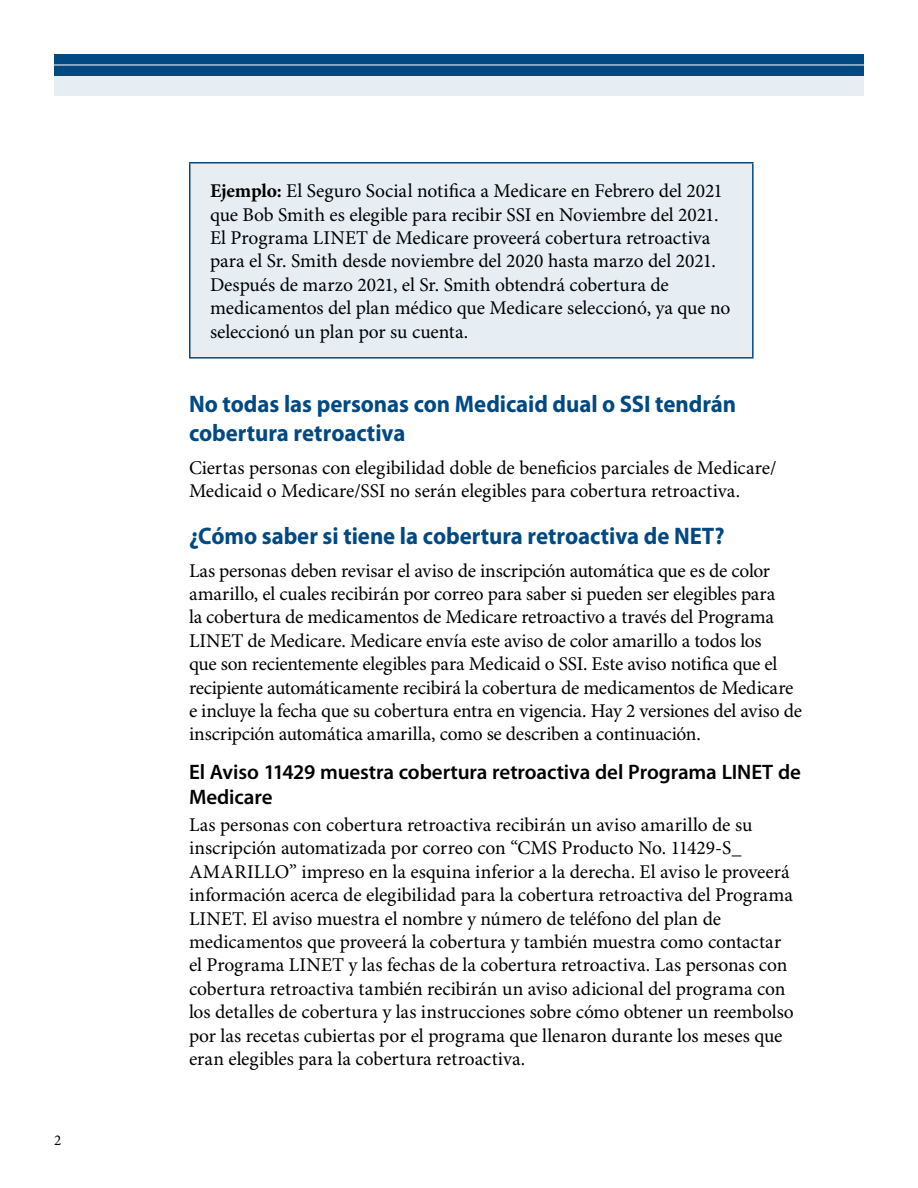
<style>
.page{position:relative;width:918px;height:1188px;background:#fff}
.page>*{position:absolute;margin:0;border:0;box-sizing:border-box;transform-origin:0 0}
.TEXT{font:700 24px/28.8px "Myriad Pro";color:#004983;scale:.95 1}
.Heading_3{font:600 21px/25.2px "Myriad Pro";letter-spacing:-.005em;color:#000}
.TEXT-2{font:19.5px/23.4px "Minion Pro";letter-spacing:-.005em;color:#000}
.t1{font:15px "Minion Pro";color:#000}
.s1{font-weight:700}
</style>
<div class="page">
<div style="left:54px;top:65px;width:810px;height:31px;background:#e6edf3"></div>
<div style="left:54px;top:54px;width:810px;height:22px;background:#004983"></div>
<hr style="left:33px;top:65px;width:837px;height:1px;background:#fff">
<div style="left:190px;top:163px;width:563px;height:195px;background:#e6edf3"></div>
<hr style="left:189px;top:162px;width:565px;height:2px;background:#004983">
<hr style="left:189px;top:163px;width:1px;height:194px;background:#004983">
<hr style="left:752px;top:163px;width:2px;height:194px;background:#004983">
<hr style="left:189px;top:357px;width:565px;height:2px;background:#004983">
<p class="t1" style="left:54px;top:1131px;width:9px">2</p>
<p class="TEXT-2" style="left:210px;top:180px;width:522px"><span class="s1">Ejemplo:</span> El Seguro Social notifica a Medicare en Febrero del 2021 que Bob Smith es elegible para recibir SSI en Noviembre del 2021.<br>El Programa LINET de Medicare proveerá cobertura retroactiva para el Sr. Smith desde noviembre del 2020 hasta marzo del 2021.<br>Después de marzo 2021, el Sr. Smith obtendrá cobertura de medicamentos del plan médico que Medicare seleccionó, ya que no seleccionó un plan por su cuenta.</p>
<p class="TEXT" style="left:189px;top:390px;width:577px">No todas las personas con Medicaid dual o SSI tendrán cobertura retroactiva</p>
<p class="TEXT-2" style="left:189px;top:457px;width:589px">Ciertas personas con elegibilidad doble de beneficios parciales de Medicare/<br>Medicaid o Medicare/SSI no serán elegibles para cobertura retroactiva.</p>
<p class="TEXT" style="left:189px;top:521px;width:565px">¿Cómo saber si tiene la cobertura retroactiva de NET?</p>
<p class="TEXT-2" style="left:189px;top:560px;width:615px">Las personas deben revisar el aviso de inscripción automática que es de color amarillo, el cuales recibirán por correo para saber si pueden ser elegibles para<br>la cobertura de medicamentos de Medicare retroactivo a través del Programa LINET de Medicare. Medicare envía este aviso de color amarillo a todos los<br>que son recientemente elegibles para Medicaid o SSI. Este aviso notifica que el recipiente automáticamente recibirá la cobertura de medicamentos de Medicare e incluye la fecha que su cobertura entra en vigencia. Hay 2 versiones del aviso de inscripción automática amarilla, como se describen a continuación.</p>
<h3 class="Heading_3" style="left:189px;top:760px;width:614px">El Aviso 11429 muestra cobertura retroactiva del Programa LINET de<br>Medicare</h3>
<p class="TEXT-2" style="left:189px;top:814px;width:606px">Las personas con cobertura retroactiva recibirán un aviso amarillo de su inscripción automatizada por correo con “CMS Producto No. 11429-S_ AMARILLO” impreso en la esquina inferior a la derecha. El aviso le proveerá información acerca de elegibilidad para la cobertura retroactiva del Programa LINET. El aviso muestra el nombre y número de teléfono del plan de medicamentos que proveerá la cobertura y también muestra como contactar el Programa LINET y las fechas de la cobertura retroactiva. Las personas con cobertura retroactiva también recibirán un aviso adicional del programa con los detalles de cobertura y las instrucciones sobre cómo obtener un reembolso por las recetas cubiertas por el programa que llenaron durante los meses que eran elegibles para la cobertura retroactiva.</p>
</div>
